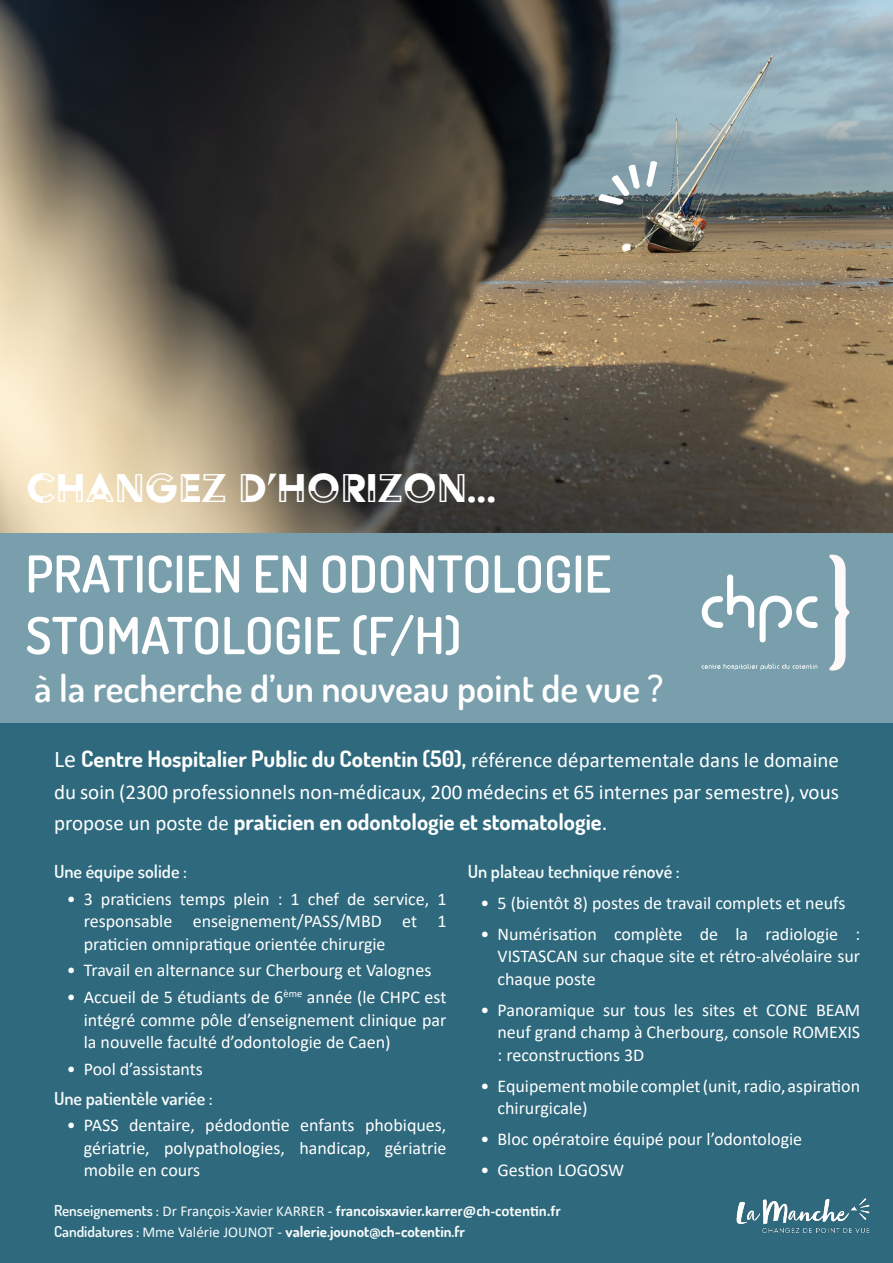
<style>
.page{position:relative;width:893px;height:1263px;background:#fff}
.page>*{position:absolute;margin:0;border:0;box-sizing:border-box;transform-origin:0 0}
.t1{font:600 51px "Dosis";color:#fff}
.t2{font:46.5px "Acier BAT Text Noir";color:#fff}
.t3{font:600 37.5px "Dosis";color:#fff}
.t4{font:700 22.5px "Dosis";color:#fff}
.t5{font:21px "Calibri";color:#fff}
.t6{font:18px/22.5px "Calibri";color:#fff;text-align:justify}
.t7{font:600 18px "Dosis";color:#f5fafa}
.t8{font:700 15px "Calibri";color:#f5fafa}
.t9{font:700 15px "Dosis";color:#f5fafa}
.s1{font-family:"Calibri";font-weight:400;font-size:24px}
.s2{font-family:"Calibri";font-weight:400;font-size:21px}
.s3{font-family:"Calibri";font-weight:400}
.s4{font-family:"Dosis";font-weight:600}
.s5{font-weight:400}
.s6{font-weight:600}
</style>
<div class="page">
<img style="left:0;top:0;width:893px;height:534px">
<div style="left:0;top:584px;width:893px;height:679px;background:#2e697d"></div>
<div style="left:0;top:534px;width:893px;height:189px;background:#799fac"></div>
<svg style="left:829px;top:555px;width:20px;height:115px"></svg>
<svg style="left:702px;top:574px;width:116px;height:68px"></svg>
<svg style="left:702px;top:664px;width:115px;height:6px"></svg>
<img style="left:736px;top:1198px;width:134px;height:35px">
<svg style="left:597px;top:163px;width:43px;height:42px"></svg>
<svg style="left:646px;top:159px;width:11px;height:30px"></svg>
<p class="t2" style="left:26px;top:463px;width:472px">CHANGEZ D’HORIZON...</p>
<p class="t1" style="left:26px;top:541px;width:587px">PRATICIEN EN ODONTOLOGIE</p>
<p class="t1" style="left:26px;top:602px;width:437px">STOMATOLOGIE (F/H)</p>
<p class="t3" style="left:35px;top:664px;width:630px">à la recherche d’un nouveau point de vue ?</p>
<p class="t4" style="left:54px;top:744px;width:786px"><span class="s1">Le</span> Centre Hospitalier Public du Cotentin (50), <span class="s2">référence départementale dans le domaine</span></p>
<p class="t5" style="left:54px;top:777px;width:786px">du soin (2300 professionnels non-médicaux, 200 médecins et 65 internes par semestre), vous</p>
<p class="t4" style="left:54px;top:807px;width:555px"><span class="s2">propose un poste de</span> praticien en odontologie et stomatologie<span class="s3">.</span></p>
<p class="t7" style="left:468px;top:859px;width:214px">Un plateau technique rénové :</p>
<p class="t6" style="left:480px;top:891px;width:366px">• 5 (bientôt 8) postes de travail complets et neufs</p>
<p class="t6" style="left:497px;top:922px;width:364px;text-indent:-17px">• Numérisation complète de la radiologie :<br>VISTASCAN sur chaque site et rétro-alvéolaire sur chaque poste</p>
<p class="t6" style="left:497px;top:998px;width:364px;text-indent:-17px">• Panoramique sur tous les sites et CONE BEAM neuf grand champ à Cherbourg, console ROMEXIS : reconstructions 3D</p>
<p class="t6" style="left:497px;top:1074px;width:364px;text-indent:-17px">• Equipement mobile complet (unit, radio, aspiration chirurgicale)</p>
<p class="t6" style="left:480px;top:1128px;width:323px">• Bloc opératoire équipé pour l’odontologie</p>
<p class="t6" style="left:480px;top:1159px;width:145px">• Gestion LOGOSW</p>
<p class="t8" style="left:54px;top:1200px;width:508px"><span class="s4">Renseignements :</span> <span class="s5">Dr François-Xavier KARRER -</span> francoisxavier.karrer@ch-cotentin.fr</p>
<p class="t9" style="left:54px;top:1221px;width:413px"><span class="s6">Candidatures :</span> <span class="s3">Mme Valérie JOUNOT -</span> valerie.jounot@ch-cotentin.fr</p>
<p class="t7" style="left:54px;top:859px;width:135px">Une équipe solide :</p>
<p class="t6" style="left:84px;top:887px;width:364px;text-indent:-17px">• 3 praticiens temps plein : 1 chef de service, 1 responsable enseignement/PASS/MBD et 1 praticien omnipratique orientée chirurgie</p>
<p class="t6" style="left:67px;top:959px;width:366px">• Travail en alternance sur Cherbourg et Valognes</p>
<p class="t6" style="left:84px;top:985px;width:364px;text-indent:-17px">• Accueil de 5 étudiants de 6<sup>ème</sup> année (le CHPC est intégré comme pôle d’enseignement clinique par la nouvelle faculté d’odontologie de Caen)</p>
<p class="t6" style="left:67px;top:1057px;width:138px">• Pool d’assistants</p>
<p class="t7" style="left:54px;top:1086px;width:160px">Une patientèle variée :</p>
<p class="t6" style="left:84px;top:1114px;width:364px;text-indent:-17px">• PASS dentaire, pédodontie enfants phobiques, gériatrie, polypathologies, handicap, gériatrie mobile en cours</p>
</div>
